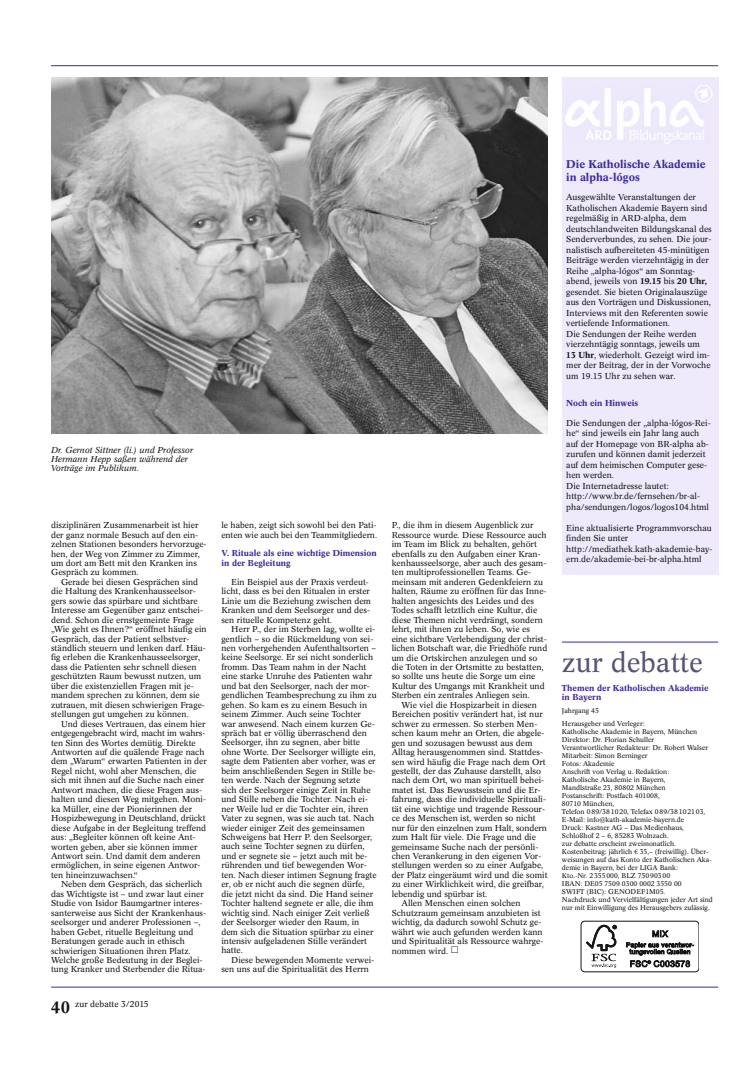
<style>
.page{position:relative;width:755px;height:1066px;background:#fff}
.page>*{position:absolute;margin:0;border:0;box-sizing:border-box;transform-origin:0 0}
.t1{font:27.5px "Concorde BE";color:#5a5274}
.t2{font:500 11px/13px "Concorde BE";color:#3c2b99}
.t3{font:8.5px/9.5px "Concorde BE";color:#151616}
.t4{font:500 8.5px/9.5px "Concorde BE";color:#3c2b99}
.t5{font:italic 8.5px/9.5px "Concorde BE";color:#151616}
.t6{font:6.8px/8px "Concorde BE";color:#151616}
.s1{font-weight:500;font-size:16.5px}
.s2{font-family:"European Pi Three";font-size:9.4px}
.s3{font-weight:500}
.s4{font-family:"Euro Serif"}
</style>
<div class="page">
<hr style="left:51px;top:986px;width:666px;height:1px;background:#3c2b99">
<hr style="left:51px;top:65px;width:666px;height:1px;background:#3c2b99">
<div style="left:580px;top:921px;width:118px;height:51px;border:1px solid #151616;border-radius:4px"></div>
<svg style="left:586px;top:925px;width:30px;height:43px"></svg>
<svg style="left:626px;top:930px;width:67px;height:37px"></svg>
<hr style="left:561px;top:641px;width:156px;height:1px;background:#3c2b99">
<div style="left:561px;top:77px;width:156px;height:498px;background:#eeeafb"></div>
<img style="left:565px;top:85px;width:146px;height:58px">
<img style="left:51px;top:77px;width:496px;height:357px">
<p class="t5" style="left:51px;top:445px;width:143px">Dr. Gernot Sittner (li.) und Professor<br>Hermann Hepp saßen während der<br>Vorträge im Publikum.</p>
<p class="t3" style="left:51px;top:521px;width:157px">disziplinären Zusammenarbeit ist hier der ganz normale Besuch auf den ein&shy;zelnen Stationen besonders hervorzuge&shy;hen, der Weg von Zimmer zu Zimmer, um dort am Bett mit den Kranken ins Gespräch zu kommen.</p>
<p class="t3" style="left:51px;top:578px;width:157px;text-indent:10px">Gerade bei diesen Gesprächen sind die Haltung des Krankenhausseelsor&shy;gers sowie das spürbare und sichtbare Interesse am Gegenüber ganz entschei&shy;dend. Schon die ernstgemeinte Frage „Wie geht es Ihnen?“ eröffnet häufig ein Gespräch, das der Patient selbstver&shy;ständlich steuern und lenken darf. Häu&shy;fig erleben die Krankenhausseelsorger, dass die Patienten sehr schnell diesen geschützten Raum bewusst nutzen, um über die existenziellen Fragen mit je&shy;mandem sprechen zu können, dem sie zutrauen, mit diesen schwierigen Frage&shy;stellungen gut umgehen zu können.</p>
<p class="t3" style="left:51px;top:720px;width:157px;text-indent:10px">Und dieses Vertrauen, das einem hier entgegengebracht wird, macht im wahrs&shy;ten Sinn des Wortes demütig. Direkte Antworten auf die quälende Frage nach dem „Warum“ erwarten Patienten in der Regel nicht, wohl aber Menschen, die sich mit ihnen auf die Suche nach einer Antwort machen, die diese Fragen aus&shy;halten und diesen Weg mitgehen. Moni&shy;ka Müller, eine der Pionierinnen der Hospizbewegung in Deutschland, drückt diese Aufgabe in der Begleitung treffend aus: „Begleiter können oft keine Ant&shy;worten geben, aber sie können immer Antwort sein. Und damit dem anderen ermöglichen, in seine eigenen Antwor&shy;ten hineinzuwachsen.“</p>
<p class="t3" style="left:51px;top:880px;width:156px;text-indent:10px">Neben dem Gespräch, das sicherlich das Wichtigste ist – und zwar laut einer Studie von Isidor Baumgartner interes&shy;santerweise aus Sicht der Krankenhaus&shy;seelsorger und anderer Professionen –, haben Gebet, rituelle Begleitung und Beratungen gerade auch in ethisch schwierigen Situationen ihren Platz.<br>Welche große Bedeutung in der Beglei&shy;tung Kranker und Sterbender die Ritua-</p>
<p class="t3" style="left:51px;top:1000px;width:99px"><span class="s1">40</span> zur debatte 3/2015</p>
<p class="t3" style="left:221px;top:521px;width:157px">le haben, zeigt sich sowohl bei den Pati&shy;enten wie auch bei den Teammitgliedern.</p>
<p class="t4" style="left:221px;top:549px;width:157px">V. Rituale als eine wichtige Dimension in der Begleitung</p>
<p class="t3" style="left:221px;top:578px;width:151px;text-indent:10px">Ein Beispiel aus der Praxis verdeut&shy;licht, dass es bei den Ritualen in erster Linie um die Beziehung zwischen dem Kranken und dem Seelsorger und des&shy;sen rituelle Kompetenz geht.</p>
<p class="t3" style="left:221px;top:625px;width:157px;text-indent:10px">Herr P., der im Sterben lag, wollte ei&shy;gentlich – so die Rückmeldung von sei&shy;nen vorhergehenden Aufenthaltsorten – keine Seelsorge. Er sei nicht sonderlich fromm. Das Team nahm in der Nacht eine starke Unruhe des Patienten wahr und bat den Seelsorger, nach der mor&shy;gendlichen Teambesprechung zu ihm zu gehen. So kam es zu einem Besuch in seinem Zimmer. Auch seine Tochter war anwesend. Nach einem kurzen Ge&shy;spräch bat er völlig überraschend den Seelsorger, ihn zu segnen, aber bitte ohne Worte. Der Seelsorger willigte ein, sagte dem Patienten aber vorher, was er beim anschließenden Segen in Stille be&shy;ten werde. Nach der Segnung setzte sich der Seelsorger einige Zeit in Ruhe und Stille neben die Tochter. Nach ei&shy;ner Weile lud er die Tochter ein, ihren Vater zu segnen, was sie auch tat. Nach wieder einiger Zeit des gemeinsamen Schweigens bat Herr P. den Seelsorger, auch seine Tochter segnen zu dürfen, und er segnete sie – jetzt auch mit be&shy;rührenden und tief bewegenden Wor&shy;ten. Nach dieser intimen Segnung fragte er, ob er nicht auch die segnen dürfe, die jetzt nicht da sind. Die Hand seiner Tochter haltend segnete er alle, die ihm wichtig sind. Nach einiger Zeit verließ der Seelsorger wieder den Raum, in dem sich die Situation spürbar zu einer intensiv aufgeladenen Stille verändert hatte.</p>
<p class="t3" style="left:221px;top:956px;width:154px;text-indent:10px">Diese bewegenden Momente verwei&shy;sen uns auf die Spiritualität des Herrn</p>
<p class="t3" style="left:391px;top:521px;width:157px">P., die ihm in diesem Augenblick zur Ressource wurde. Diese Ressource auch im Team im Blick zu behalten, gehört ebenfalls zu den Aufgaben einer Kran&shy;kenhausseelsorge, aber auch des gesam&shy;ten multiprofessionellen Teams. Ge&shy;meinsam mit anderen Gedenkfeiern zu halten, Räume zu eröffnen für das Inne&shy;halten angesichts des Leides und des Todes schafft letztlich eine Kultur, die diese Themen nicht verdrängt, sondern lehrt, mit ihnen zu leben. So, wie es eine sichtbare Verlebendigung der christ&shy;lichen Botschaft war, die Friedhöfe rund um die Ortskirchen anzulegen und so die Toten in der Ortsmitte zu bestatten, so sollte uns heute die Sorge um eine Kultur des Umgangs mit Krankheit und Sterben ein zentrales Anliegen sein.</p>
<p class="t3" style="left:401px;top:701px;width:137px">Wie viel die Hospizarbeit in diesen</p>
<p class="t3" style="left:391px;top:710px;width:152px">Bereichen positiv verändert hat, ist nur</p>
<p class="t3" style="left:391px;top:720px;width:147px">schwer zu ermessen. So sterben Men-</p>
<p class="t3" style="left:391px;top:729px;width:154px">schen kaum mehr an Orten, die abgele-</p>
<p class="t3" style="left:391px;top:738px;width:142px">gen und sozusagen bewusst aus dem</p>
<p class="t3" style="left:391px;top:748px;width:153px">Alltag herausgenommen sind. Stattdes-</p>
<p class="t3" style="left:391px;top:757px;width:155px">sen wird häufig die Frage nach dem Ort</p>
<p class="t3" style="left:391px;top:767px;width:151px">gestellt, der das Zuhause darstellt, also</p>
<p class="t3" style="left:391px;top:776px;width:154px">nach dem Ort, wo man spirituell behei-</p>
<p class="t3" style="left:391px;top:786px;width:150px">matet ist. Das Bewusstsein und die Er-</p>
<p class="t3" style="left:391px;top:795px;width:156px">fahrung, dass die individuelle Spirituali-</p>
<p class="t3" style="left:391px;top:805px;width:155px">tät eine wichtige und tragende Ressour-</p>
<p class="t3" style="left:391px;top:814px;width:145px">ce des Menschen ist, werden so nicht</p>
<p class="t3" style="left:391px;top:824px;width:157px">nur für den einzelnen zum Halt, sondern</p>
<p class="t3" style="left:391px;top:833px;width:146px">zum Halt für viele. Die Frage und die</p>
<p class="t3" style="left:391px;top:842px;width:148px">gemeinsame Suche nach der persönli-</p>
<p class="t3" style="left:391px;top:852px;width:151px">chen Verankerung in den eigenen Vor-</p>
<p class="t3" style="left:391px;top:861px;width:153px">stellungen werden so zu einer Aufgabe,</p>
<p class="t3" style="left:391px;top:871px;width:157px">der Platz eingeräumt wird und die somit</p>
<p class="t3" style="left:391px;top:880px;width:154px">zu einer Wirklichkeit wird, die greifbar,</p>
<p class="t3" style="left:391px;top:890px;width:97px">lebendig und spürbar ist.</p>
<p class="t3" style="left:401px;top:899px;width:120px">Allen Menschen einen solchen</p>
<p class="t3" style="left:391px;top:909px;width:150px">Schutzraum gemeinsam anzubieten ist</p>
<p class="t3" style="left:391px;top:918px;width:151px">wichtig, da dadurch sowohl Schutz ge-</p>
<p class="t3" style="left:391px;top:928px;width:152px">währt wie auch gefunden werden kann</p>
<p class="t3" style="left:391px;top:937px;width:153px">und Spiritualität als Ressource wahrge-</p>
<p class="t3" style="left:391px;top:946px;width:68px">nommen wird. <span class="s2">-</span></p>
<p class="t2" style="left:566px;top:158px;width:141px">Die Katholische Akademie in alpha-lógos</p>
<p class="t3" style="left:566px;top:193px;width:147px;line-height:10.5px">Ausgewählte Veranstaltungen der Katholischen Akademie Bayern sind regelmäßig in ARD-alpha, dem deutschlandweiten Bildungskanal des Senderverbundes, zu sehen. Die jour&shy;nalistisch aufbereiteten 45-minütigen Beiträge werden vierzehntägig in der Reihe „alpha-lógos“ am Sonntag&shy;abend, jeweils von <span class="s3">19.15</span> bis <span class="s3">20 Uhr, </span>gesendet. Sie bieten Originalauszüge aus den Vorträgen und Diskussionen, Interviews mit den Referenten sowie vertiefende Informationen.<br>Die Sendungen der Reihe werden vierzehntägig sonntags, jeweils um<br><span class="s3">13 Uhr</span>, wiederholt. Gezeigt wird im&shy;mer der Beitrag, der in der Vorwoche um 19.15 Uhr zu sehen war.</p>
<p class="t4" style="left:566px;top:399px;width:73px">Noch ein Hinweis</p>
<p class="t3" style="left:566px;top:418px;width:146px;line-height:10.5px">Die Sendungen der „alpha-lógos-Rei&shy;he“ sind jeweils ein Jahr lang auch auf der Homepage von BR-alpha ab&shy;zurufen und können damit jederzeit auf dem heimischen Computer gese&shy;hen werden.<br>Die Internetadresse lautet: http://www.br.de/fernsehen/br-al&shy;pha/sendungen/logos/logos104.html</p>
<p class="t3" style="left:566px;top:523px;width:147px;line-height:10.5px">Eine aktualisierte Programmvorschau finden Sie unter http://mediathek.kath-akademie-bay&shy;ern.de/akademie-bei-br-alpha.html</p>
<h1 class="t1" style="left:561px;top:651px;width:142px">zur debatte</h1>
<p class="t4" style="left:561px;top:683px;width:148px">Themen der Katholischen Akademie in Bayern</p>
<p class="t6" style="left:561px;top:705px;width:84px;line-height:13px">Jahrgang 45<br>Herausgeber und Verleger:</p>
<p class="t6" style="left:561px;top:728px;width:152px">Katholische Akademie in Bayern, München Direktor: Dr. Florian Schuller<br>Verantwortlicher Redakteur: Dr. Robert Walser Mitarbeit: Simon Berninger<br>Fotos: Akademie<br>Anschrift von Verlag u. Redaktion:<br>Katho lische Akademie in Bayern,<br>Mandlstraße 23, 80802 München<br>Postanschrift: Postfach 401008,<br>80710 München,<br>Telefon 0 89/38 10 20, Telefax 0 89/38 10 21 03, E-Mail: info@kath-akademie-bayern.de<br>Druck: Kastner AG – Das Medienhaus, Schloßhof 2 – 6, 85283 Wolnzach.<br>zur debatte erscheint zweimonatlich.<br>Kostenbeitrag: jährlich <span class="s4">€</span> 35,– (freiwillig). Über&shy;weisungen auf das Konto der Katholischen Aka&shy;demie in Bayern, bei der LIGA Bank:<br>Kto.-Nr. 2 355 000, BLZ 750 903 00<br>IBAN: DE05 7509 0300 0002 3550 00<br>SWIFT (BIC): GENODEF1M05.<br>Nachdruck und Vervielfältigungen jeder Art sind nur mit Einwilligung des Herausgebers zulässig.</p>
</div>
